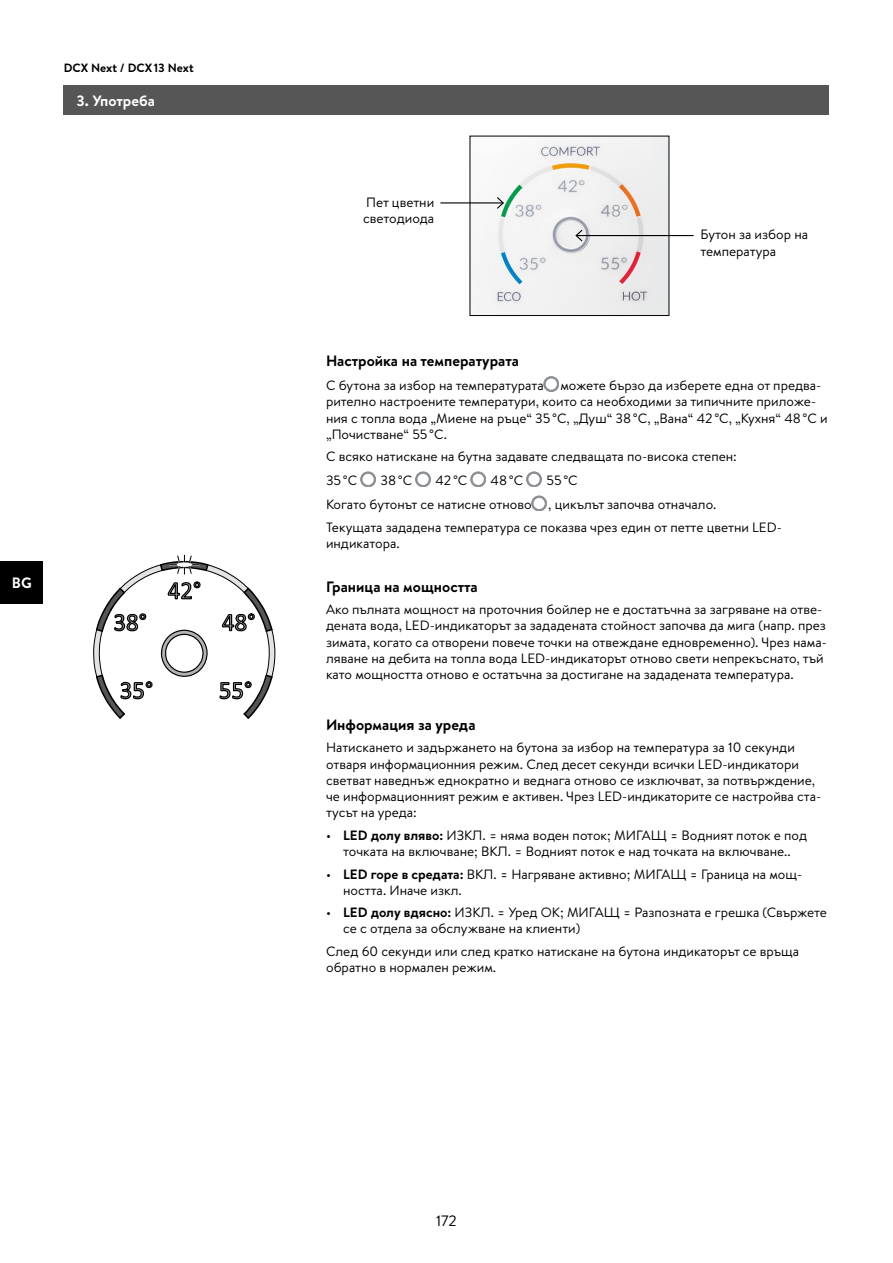
<style>
.page{position:relative;width:893px;height:1263px;background:#fff}
.page>*{position:absolute;margin:0;border:0;box-sizing:border-box;transform-origin:0 0}
.t1{font:700 15px "Brandon Text";color:#000}
.t2{font:700 15px "Brandon Text";color:#fff}
.t3{font:15px "Brandon Text";color:#000}
.t4{font:13.5px/16.2px "Brandon Text";color:#000}
.t5{font:700 12px "Brandon Text";color:#000}
.s1{font-weight:700}
</style>
<div class="page">
<div style="left:0;top:561px;width:43px;height:43px;background:#000"></div>
<img style="left:472px;top:138px;width:195px;height:176px">
<div style="left:64px;top:85px;width:765px;height:30px;background:#565656"></div>
<svg style="left:544px;top:377px;width:15px;height:15px"></svg>
<svg style="left:361px;top:472px;width:15px;height:15px"></svg>
<svg style="left:416px;top:472px;width:15px;height:15px"></svg>
<svg style="left:471px;top:472px;width:15px;height:15px"></svg>
<svg style="left:526px;top:472px;width:15px;height:15px"></svg>
<svg style="left:532px;top:496px;width:15px;height:15px"></svg>
<hr style="left:576px;top:235px;width:117px;height:1px;background:#000">
<svg style="left:575px;top:229px;width:8px;height:13px"></svg>
<hr style="left:441px;top:202px;width:62px;height:1px;background:#000">
<svg style="left:496px;top:196px;width:9px;height:14px"></svg>
<svg style="left:93px;top:554px;width:183px;height:165px"></svg>
<p class="t5" style="left:64px;top:60px;width:131px">DCX Next / DCX13 Next</p>
<p class="t2" style="left:77px;top:90px;width:80px">3. Употреба</p>
<p class="t2" style="left:12px;top:572px;width:22px">BG</p>
<p class="t4" style="left:363px;top:194px;width:73px">Пет цветни светодиода</p>
<p class="t4" style="left:700px;top:226px;width:109px">Бутон за избор на температура</p>
<p class="t1" style="left:326px;top:350px;width:194px">Настройка на температурата</p>
<p class="t4" style="left:326px;top:377px;width:503px">С бутона за избор на температурата можете бързо да изберете една от предва&shy;рително настроените температури, които са необходими за типичните приложе&shy;ния с топла вода „Миене на ръце“ 35°C, „Душ“ 38°C, „Вана“ 42°C, „Кухня“ 48°C и „Почистване“ 55°C.</p>
<p class="t4" style="left:326px;top:444px;width:412px;line-height:24.2px">С всяко натискане на бутна задавате следващата по-висока степен:<br>35°C</p>
<p class="t4" style="left:326px;top:468px;width:392px;line-height:24.2px;text-indent:220px">55°C<br>Когато бутонът се натисне отново , цикълът започва отначало.</p>
<p class="t4" style="left:326px;top:519px;width:457px">Текущата зададена температура се показва чрез един от петте цветни LED&shy;индикатора.</p>
<p class="t4" style="left:380px;top:472px;width:33px">38°C</p>
<p class="t4" style="left:435px;top:472px;width:34px">42°C</p>
<p class="t4" style="left:491px;top:472px;width:34px">48°C</p>
<p class="t1" style="left:326px;top:576px;width:153px">Граница на мощността</p>
<p class="t4" style="left:326px;top:601px;width:502px">Ако пълната мощност на проточния бойлер не е достатъчна за загряване на отве&shy;дената вода, LED-индикаторът за зададената стойност започва да мига (напр. през зимата, когато са отворени повече точки на отвеждане едновременно). Чрез нама&shy;ляване на дебита на топла вода LED-индикаторът отново свети непрекъснато, тъй като мощността отново е остатъчна за достигане на зададената температура.</p>
<p class="t1" style="left:326px;top:714px;width:151px">Информация за уреда</p>
<p class="t4" style="left:326px;top:739px;width:497px">Натискането и задържането на бутона за избор на температура за 10 секунди отваря информационния режим. След десет секунди всички LED-индикатори светват наведнъж еднократно и веднага отново се изключват, за потвърждение, че информационният режим е активен. Чрез LED-индикаторите се настройва ста&shy;тусът на уреда:</p>
<p class="t4" style="left:326px;top:827px;width:483px;text-align:center">• <span class="s1">LED долу вляво:</span> ИЗКЛ. = няма воден поток; МИГАЩ = Водният поток е под точката на включване; ВКЛ. = Водният поток е над точката на включване..</p>
<p class="t4" style="left:343px;top:865px;width:461px;text-indent:-17px">• <span class="s1">LED горе в средата:</span> ВКЛ. = Нагряване активно; МИГАЩ = Граница на мощ&shy;ността. Иначе изкл.</p>
<p class="t4" style="left:343px;top:904px;width:485px;text-indent:-17px">• <span class="s1">LED долу вдясно:</span> ИЗКЛ. = Уред OK; МИГАЩ = Разпозната е грешка (Свържете се с отдела за обслужване на клиенти)</p>
<p class="t4" style="left:326px;top:943px;width:474px">След 60 секунди или след кратко натискане на бутона индикаторът се връща обратно в нормален режим.</p>
<p class="t3" style="left:436px;top:1210px;width:22px">172</p>
</div>
